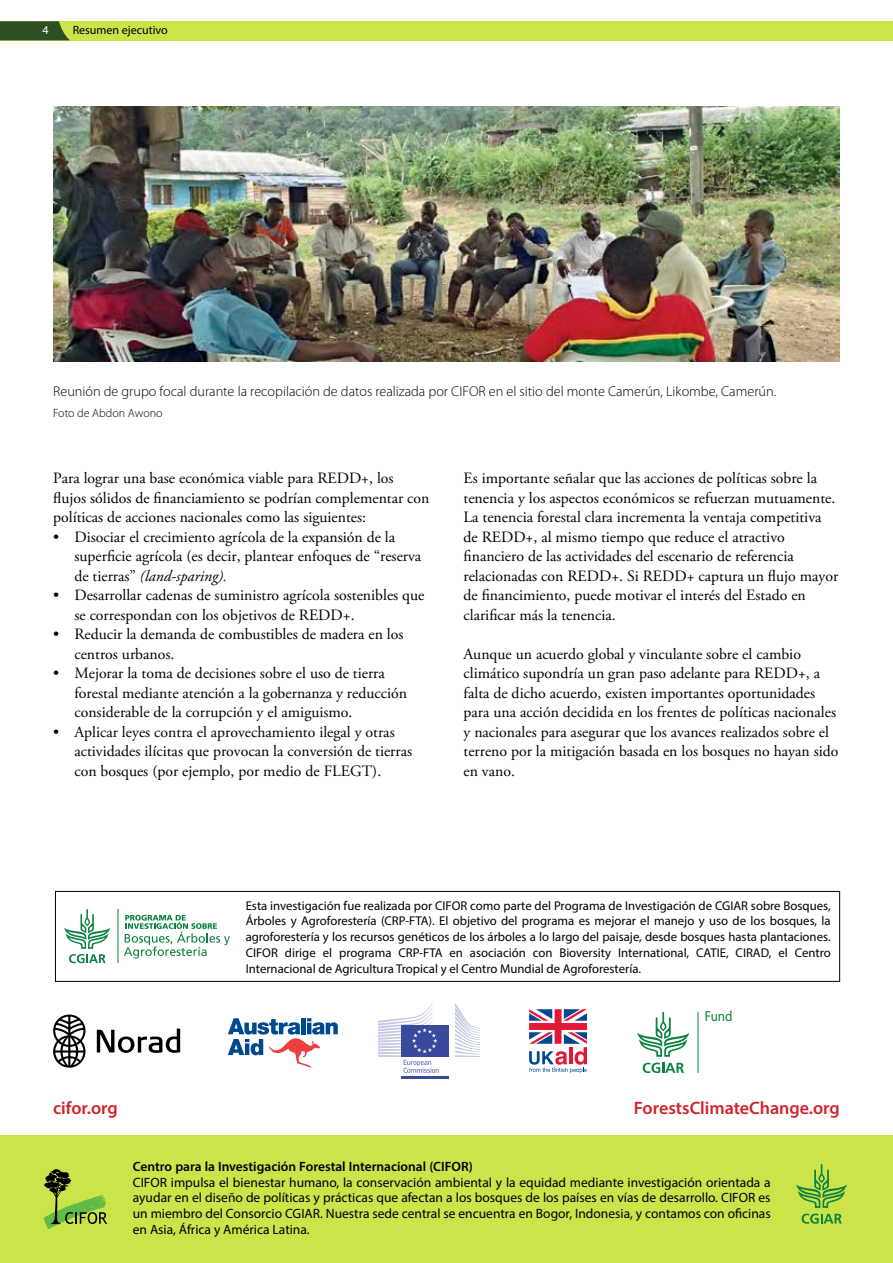
<style>
.page{position:relative;width:893px;height:1263px;background:#fff}
.page>*{position:absolute;margin:0;border:0;box-sizing:border-box;transform-origin:0 0}
.t1{font:600 18px "Myriad Pro";color:#d2232a}
.t2{font:15.75px/19.5px "Adobe Garamond Pro";color:#000}
.t3{font:14.55px "Myriad Pro";color:#0c8241;scale:.9 1}
.t4{font:300 14.25px "Myriad Pro";color:#000}
.t5{font:13.5px/15.8px "Myriad Pro";color:#000;text-align:justify}
.t6{font:600 13.5px "Myriad Pro";color:#000}
.t7{font:12.75px/15.8px "Myriad Pro";color:#000;text-align:justify}
.t8{font:12px "Myriad Pro";color:#000}
.t9{font:300 12px "Myriad Pro";color:#000}
.t10{font:12px "Myriad Pro";color:#fff}
.s1{font-style:italic}
</style>
<div class="page">
<div style="left:0;top:21px;width:893px;height:19px;background:#cae44a"></div>
<svg style="left:0;top:21px;width:70px;height:19px"></svg>
<div style="left:0;top:1135px;width:893px;height:128px;background:#cae44a"></div>
<svg style="left:44px;top:1169px;width:63px;height:60px"></svg>
<svg style="left:796px;top:1164px;width:51px;height:60px"></svg>
<img style="left:53px;top:106px;width:787px;height:255px">
<div style="left:55px;top:891px;width:785px;height:90px;border:1px solid #000"></div>
<svg style="left:64px;top:909px;width:46px;height:54px"></svg>
<hr style="left:118px;top:909px;width:1px;height:54px;background:#0c8241">
<svg style="left:124px;top:915px;width:106px;height:43px"></svg>
<svg style="left:97px;top:1028px;width:83px;height:25px"></svg>
<svg style="left:53px;top:1014px;width:32px;height:54px"></svg>
<svg style="left:529px;top:1009px;width:58px;height:64px"></svg>
<div style="left:401px;top:1025px;width:47px;height:32px;background:#39499b"></div>
<hr style="left:401px;top:1076px;width:47px;height:3px;background:#39499b">
<svg style="left:455px;top:1003px;width:24px;height:54px"></svg>
<svg style="left:378px;top:1003px;width:61px;height:70px"></svg>
<svg style="left:228px;top:1018px;width:110px;height:50px"></svg>
<svg style="left:637px;top:1011px;width:52px;height:46px"></svg>
<svg style="left:643px;top:1063px;width:41px;height:10px"></svg>
<hr style="left:698px;top:1011px;width:1px;height:62px;background:#0c8241">
<p class="t10" style="left:43px;top:23px;width:8px">4</p>
<p class="t8" style="left:73px;top:23px;width:97px">Resumen ejecutivo</p>
<p class="t4" style="left:53px;top:383px;width:725px">Reunión de grupo focal durante la recopilación de datos realizada por CIFOR en el sitio del monte Camerún, Likombe, Camerún.</p>
<p class="t9" style="left:53px;top:406px;width:111px">Foto de Abdon Awono</p>
<p class="t2" style="left:53px;top:469px;width:378px">Para lograr una base económica viable para REDD+, los flujos sólidos de financiamiento se podrían complementar con políticas de acciones nacionales como las siguientes:</p>
<p class="t2" style="left:74px;top:527px;width:348px;text-indent:-21px">• Disociar el crecimiento agrícola de la expansión de la superficie agrícola (es decir, plantear enfoques de “reserva de tierras” <span class="s1">(land-sparing).</span></p>
<p class="t2" style="left:74px;top:586px;width:351px;text-indent:-21px">• Desarrollar cadenas de suministro agrícola sostenibles que se correspondan con los objetivos de REDD+.</p>
<p class="t2" style="left:74px;top:625px;width:331px;text-indent:-21px">• Reducir la demanda de combustibles de madera en los centros urbanos.</p>
<p class="t2" style="left:74px;top:664px;width:334px;text-indent:-21px">• Mejorar la toma de decisiones sobre el uso de tierra forestal mediante atención a la gobernanza y reducción considerable de la corrupción y el amiguismo.</p>
<p class="t2" style="left:74px;top:722px;width:339px;text-indent:-21px">• Aplicar leyes contra el aprovechamiento ilegal y otras actividades ilícitas que provocan la conversión de tierras con bosques (por ejemplo, por medio de FLEGT).</p>
<p class="t2" style="left:463px;top:469px;width:376px">Es importante señalar que las acciones de políticas sobre la tenencia y los aspectos económicos se refuerzan mutuamente.<br>La tenencia forestal clara incrementa la ventaja competitiva de REDD+, al mismo tiempo que reduce el atractivo financiero de las actividades del escenario de referencia relacionadas con REDD+. Si REDD+ captura un flujo mayor de financimiento, puede motivar el interés del Estado en clarificar más la tenencia.</p>
<p class="t2" style="left:463px;top:644px;width:376px">Aunque un acuerdo global y vinculante sobre el cambio climático supondría un gran paso adelante para REDD+, a falta de dicho acuerdo, existen importantes oportunidades para una acción decidida en los frentes de políticas nacionales y nacionales para asegurar que los avances realizados sobre el terreno por la mitigación basada en los bosques no hayan sido en vano.</p>
<p class="t7" style="left:246px;top:897px;width:587px">Esta investigación fue realizada por CIFOR como parte del Programa de Investigación de CGIAR sobre Bosques, Árboles y Agroforestería (CRP-FTA). El objetivo del programa es mejorar el manejo y uso de los bosques, la agroforestería y los recursos genéticos de los árboles a lo largo del paisaje, desde bosques hasta plantaciones.<br>CIFOR dirige el programa CRP-FTA en asociación con Bioversity International, CATIE, CIRAD, el Centro Internacional de Agricultura Tropical y el Centro Mundial de Agroforestería.</p>
<p class="t3" style="left:705px;top:1007px;width:32px">Fund</p>
<p class="t1" style="left:53px;top:1097px;width:66px">cifor.org</p>
<p class="t1" style="left:634px;top:1097px;width:207px">ForestsClimateChange.org</p>
<p class="t6" style="left:133px;top:1158px;width:341px">Centro para la Investigación Forestal Internacional (CIFOR)</p>
<p class="t5" style="left:133px;top:1174px;width:639px">CIFOR impulsa el bienestar humano, la conservación ambiental y la equidad mediante investigación orientada a ayudar en el diseño de políticas y prácticas que afectan a los bosques de los países en vías de desarrollo. CIFOR es un miembro del Consorcio CGIAR. Nuestra sede central se encuentra en Bogor, Indonesia, y contamos con oficinas en Asia, África y América Latina.</p>
</div>
